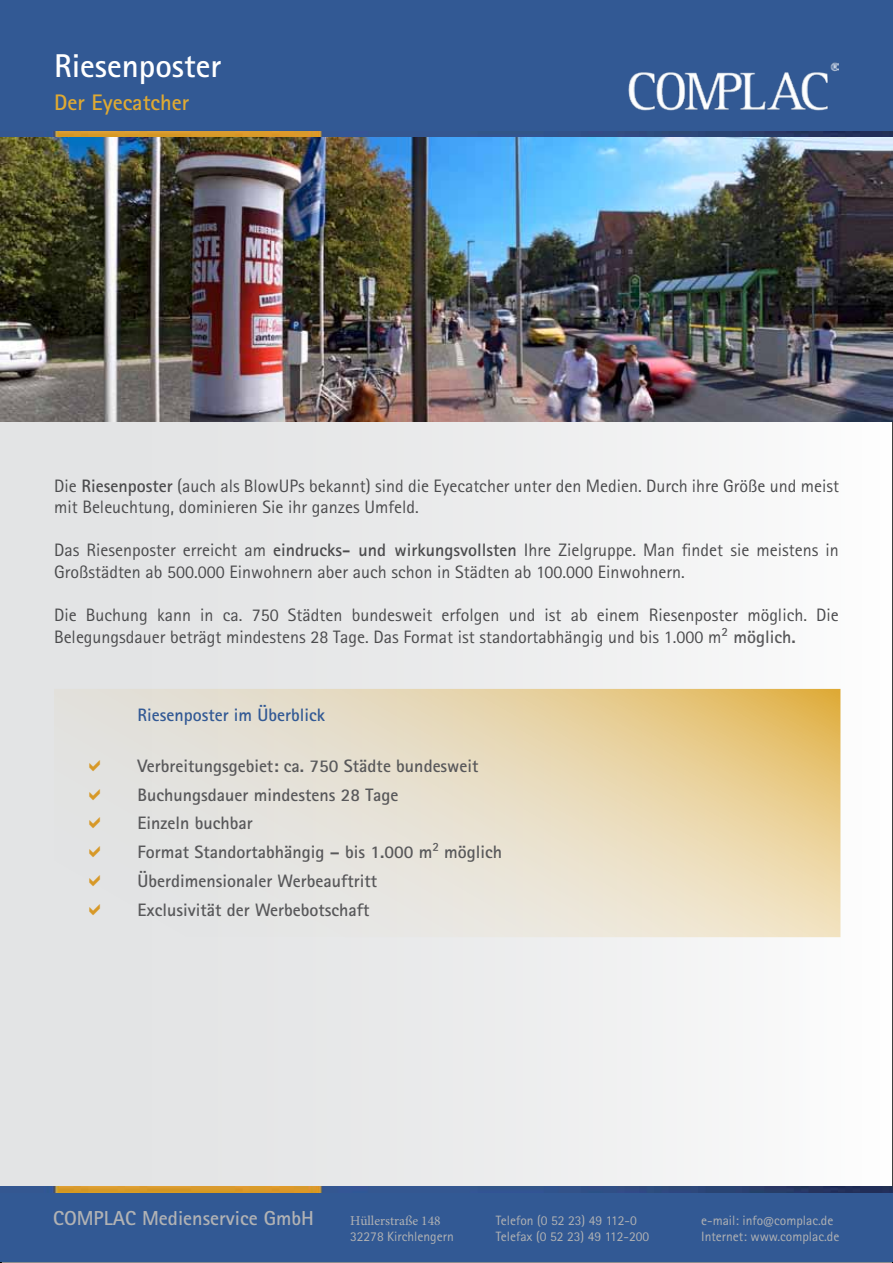
<style>
.page{position:relative;width:893px;height:1263px;background:#fff}
.page>*{position:absolute;margin:0;border:0;box-sizing:border-box;transform-origin:0 0}
.t1{font:700 33px "Rotis Sans Serif Pro";color:#fff}
.t2{font:700 22.5px "Rotis Sans Serif Pro";color:#dea933}
.t3{font:700 20.25px "Rotis Sans Serif Pro";color:#b1b2b4}
.t4{font:18px/21.6px "Rotis Sans Serif Pro";color:#4b4b4d}
.t5{font:700 18px/28.8px "Rotis Sans Serif Pro";color:#58585a}
.t6{font:700 18px "Rotis Sans Serif Pro";color:#325994}
.t7{font:13.5px "Rotis Sans Serif Pro";color:#b1b2b4}
.t8{font:13.5px "Minion Pro";color:#b1b2b4}
.s1{font-weight:700}
.s2{font-weight:700;color:#58585a}
</style>
<div class="page">
<div style="left:1px;top:1px;width:892px;height:1261px;background:linear-gradient(to right,#dedfe1,#fafafa)"></div>
<div style="left:0;top:0;width:893px;height:132px;background:#325994"></div>
<img style="left:0;top:131px;width:893px;height:291px">
<img style="left:628px;top:62px;width:211px;height:49px">
<div style="left:0;top:1192px;width:893px;height:70px;background:#325994"></div>
<img style="left:0;top:1186px;width:892px;height:7px">
<svg style="left:54px;top:689px;width:786px;height:248px;background:#e7dcc5"></svg>
<svg style="left:89px;top:760px;width:11px;height:11px"></svg>
<svg style="left:89px;top:788px;width:11px;height:12px"></svg>
<svg style="left:89px;top:817px;width:11px;height:12px"></svg>
<svg style="left:89px;top:846px;width:11px;height:11px"></svg>
<svg style="left:89px;top:875px;width:11px;height:11px"></svg>
<svg style="left:89px;top:904px;width:11px;height:11px"></svg>
<h1 class="t1" style="left:54px;top:48px;width:169px">Riesenposter</h1>
<p class="t2" style="left:54px;top:90px;width:137px">Der Eyecatcher</p>
<p class="t4" style="left:54px;top:476px;width:786px">Die <span class="s1">Riesenposter</span> (auch als BlowUPs bekannt) sind die Eyecatcher unter den Medien. Durch ihre Größe und meist mit Beleuchtung, dominieren Sie ihr ganzes Umfeld.</p>
<p class="t4" style="left:54px;top:541px;width:786px">Das Riesenposter erreicht am <span class="s1">eindrucks- und wirkungsvollsten</span> Ihre Zielgruppe. Man findet sie meistens in<br>Großstädten ab 500.000 Einwohnern aber auch schon in Städten ab 100.000 Einwohnern.</p>
<p class="t4" style="left:54px;top:605px;width:786px">Die Buchung kann in ca. 750 Städten bundesweit erfolgen und ist ab einem Riesenposter möglich. Die<br>Belegungsdauer beträgt mindestens 28 Tage. Das Format ist standortabhängig und bis 1.000 m<span class="s2">² möglich.</span></p>
<p class="t6" style="left:137px;top:705px;width:189px">Riesenposter im Überblick</p>
<p class="t5" style="left:137px;top:751px;width:366px">Verbreitungsgebiet: ca. 750 Städte bundesweit Buchungsdauer mindestens 28 Tage<br>Einzeln buchbar<br>Format Standortabhängig – bis 1.000 m² möglich Überdimensionaler Werbeauftritt<br>Exclusivität der Werbebotschaft</p>
<p class="t3" style="left:53px;top:1207px;width:262px">COMPLAC Medienservice GmbH</p>
<p class="t8" style="left:350px;top:1212px;width:92px">Hüllerstraße 148</p>
<p class="t7" style="left:496px;top:1215px;width:143px">Telefon (0 52 23) 49 112-0</p>
<p class="t7" style="left:701px;top:1215px;width:134px">e-mail: info@complac.de</p>
<p class="t7" style="left:350px;top:1231px;width:105px">32278 Kirchlengern</p>
<p class="t7" style="left:496px;top:1231px;width:155px">Telefax (0 52 23) 49 112-200</p>
<p class="t7" style="left:701px;top:1231px;width:140px">Internet: www.complac.de</p>
</div>
